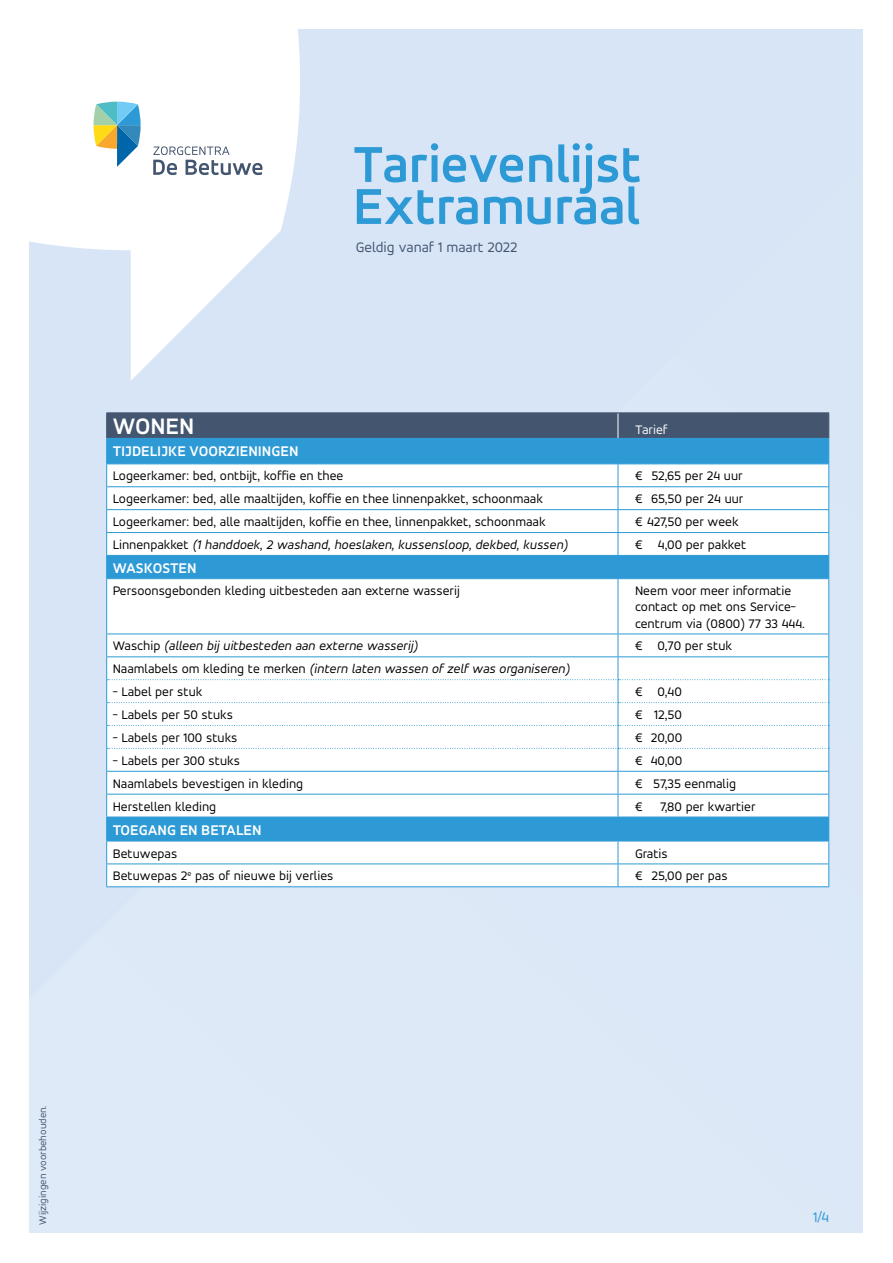
<style>
.page{position:relative;width:893px;height:1263px;background:#fff}
.page>*{position:absolute;margin:0;border:0;box-sizing:border-box;transform-origin:0 0}
.t1{font:700 54px/42px "Accord Alternate";color:#2d9ad6}
.t2{font:700 24px "Accord Alternate";color:#fff}
.t3{font:700 15px "Accord Alternate";color:#fff}
.t4{font:15px "Accord Alternate";color:#44556f}
.t5{font:15px "Accord Alternate";color:#2d9ad6}
.t6{font:13.5px/16.2px "Accord Alternate";color:#000}
.t7{font:italic 13.5px "Accord Alternate";color:#000}
.t8{font:13.5px "Accord Alternate";color:#fff}
.t9{font:10.5px "Accord Alternate";color:#44556f}
.s1{font-style:normal}
</style>
<div class="page">
<div style="left:29px;top:29px;width:834px;height:1204px;background:#dbe7f6"></div>
<svg style="left:29px;top:29px;width:271px;height:352px"></svg>
<svg style="left:153px;top:146px;width:109px;height:29px"></svg>
<svg style="left:94px;top:102px;width:47px;height:65px"></svg>
<svg style="left:107px;top:579px;width:721px;height:55px"></svg>
<hr style="left:106px;top:886px;width:512px;height:1px;background:#2d9ad6">
<hr style="left:618px;top:886px;width:211px;height:1px;background:#2d9ad6">
<hr style="left:106px;top:412px;width:512px;height:1px;background:#44556f">
<hr style="left:618px;top:412px;width:211px;height:1px;background:#44556f">
<svg style="left:106px;top:413px;width:723px;height:165px"></svg>
<hr style="left:106px;top:579px;width:1px;height:55px;background:#2d9ad6">
<hr style="left:106px;top:578px;width:512px;height:1px;background:#2d9ad6">
<hr style="left:618px;top:579px;width:1px;height:55px;background:#2d9ad6">
<hr style="left:618px;top:578px;width:211px;height:1px;background:#2d9ad6">
<hr style="left:828px;top:579px;width:1px;height:55px;background:#2d9ad6">
<svg style="left:106px;top:634px;width:723px;height:252px"></svg>
<h1 class="t1" style="left:353px;top:142px;width:290px">Tarievenlijst<br>Extramuraal</h1>
<p class="t4" style="left:356px;top:238px;width:163px">Geldig vanaf 1 maart 2022</p>
<h2 class="t2" style="left:113px;top:412px;width:83px">WONEN</h2>
<p class="t8" style="left:635px;top:422px;width:34px">Tarief</p>
<p class="t3" style="left:113px;top:442px;width:187px">TIJDELIJKE VOORZIENINGEN</p>
<p class="t6" style="left:113px;top:468px;width:232px">Logeerkamer: bed, ontbijt, koffie en thee</p>
<p class="t6" style="left:635px;top:468px;width:109px">€ 52,65 per 24 uur</p>
<p class="t6" style="left:113px;top:490px;width:432px">Logeerkamer: bed, alle maaltijden, koffie en thee linnenpakket, schoonmaak</p>
<p class="t6" style="left:635px;top:490px;width:110px">€ 65,50 per 24 uur</p>
<p class="t6" style="left:113px;top:513px;width:434px">Logeerkamer: bed, alle maaltijden, koffie en thee, linnenpakket, schoonmaak</p>
<p class="t6" style="left:635px;top:513px;width:105px">€ 427,50 per week</p>
<p class="t7" style="left:113px;top:537px;width:456px"><span class="s1">Linnenpakket</span> (1 handdoek, 2 washand, hoeslaken, kussensloop, dekbed, kussen)</p>
<p class="t6" style="left:635px;top:536px;width:113px">€ 4,00 per pakket</p>
<p class="t3" style="left:113px;top:559px;width:85px">WASKOSTEN</p>
<p class="t6" style="left:113px;top:582px;width:349px">Persoonsgebonden kleding uitbesteden aan externe wasserij</p>
<p class="t6" style="left:635px;top:582px;width:171px">Neem voor meer informatie contact op met ons Service&shy;centrum via (0800) 77 33 444.</p>
<p class="t7" style="left:113px;top:638px;width:307px"><span class="s1">Waschip</span> (alleen bij uitbesteden aan externe wasserij)</p>
<p class="t6" style="left:635px;top:638px;width:99px">€ 0,70 per stuk</p>
<p class="t7" style="left:113px;top:661px;width:458px"><span class="s1">Naamlabels om kleding te merken</span> (intern laten wassen of zelf was organiseren)</p>
<p class="t6" style="left:113px;top:683px;width:91px">- Label per stuk</p>
<p class="t6" style="left:635px;top:683px;width:48px">€ 0,40</p>
<p class="t6" style="left:113px;top:706px;width:122px">- Labels per 50 stuks</p>
<p class="t6" style="left:635px;top:706px;width:48px">€ 12,50</p>
<p class="t6" style="left:113px;top:729px;width:126px">- Labels per 100 stuks</p>
<p class="t6" style="left:635px;top:729px;width:49px">€ 20,00</p>
<p class="t6" style="left:113px;top:752px;width:129px">- Labels per 300 stuks</p>
<p class="t6" style="left:635px;top:752px;width:49px">€ 40,00</p>
<p class="t6" style="left:113px;top:775px;width:192px">Naamlabels bevestigen in kleding</p>
<p class="t6" style="left:635px;top:775px;width:103px">€ 57,35 eenmalig</p>
<p class="t6" style="left:113px;top:798px;width:105px">Herstellen kleding</p>
<p class="t6" style="left:635px;top:798px;width:9px">€</p>
<p class="t6" style="left:660px;top:798px;width:97px">7,80 per kwartier</p>
<p class="t3" style="left:113px;top:821px;width:150px">TOEGANG EN BETALEN</p>
<p class="t6" style="left:113px;top:845px;width:66px">Betuwepas</p>
<p class="t6" style="left:635px;top:845px;width:34px">Gratis</p>
<p class="t6" style="left:113px;top:868px;width:222px">Betuwepas 2<sup>e</sup> pas of nieuwe bij verlies</p>
<p class="t6" style="left:635px;top:868px;width:94px">€ 25,00 per pas</p>
<p class="t9" style="left:36px;top:1225px;width:121px;rotate:-90deg">Wijzigingen voorbehouden.</p>
<p class="t5" style="left:813px;top:1208px;width:18px">1/4</p>
</div>
